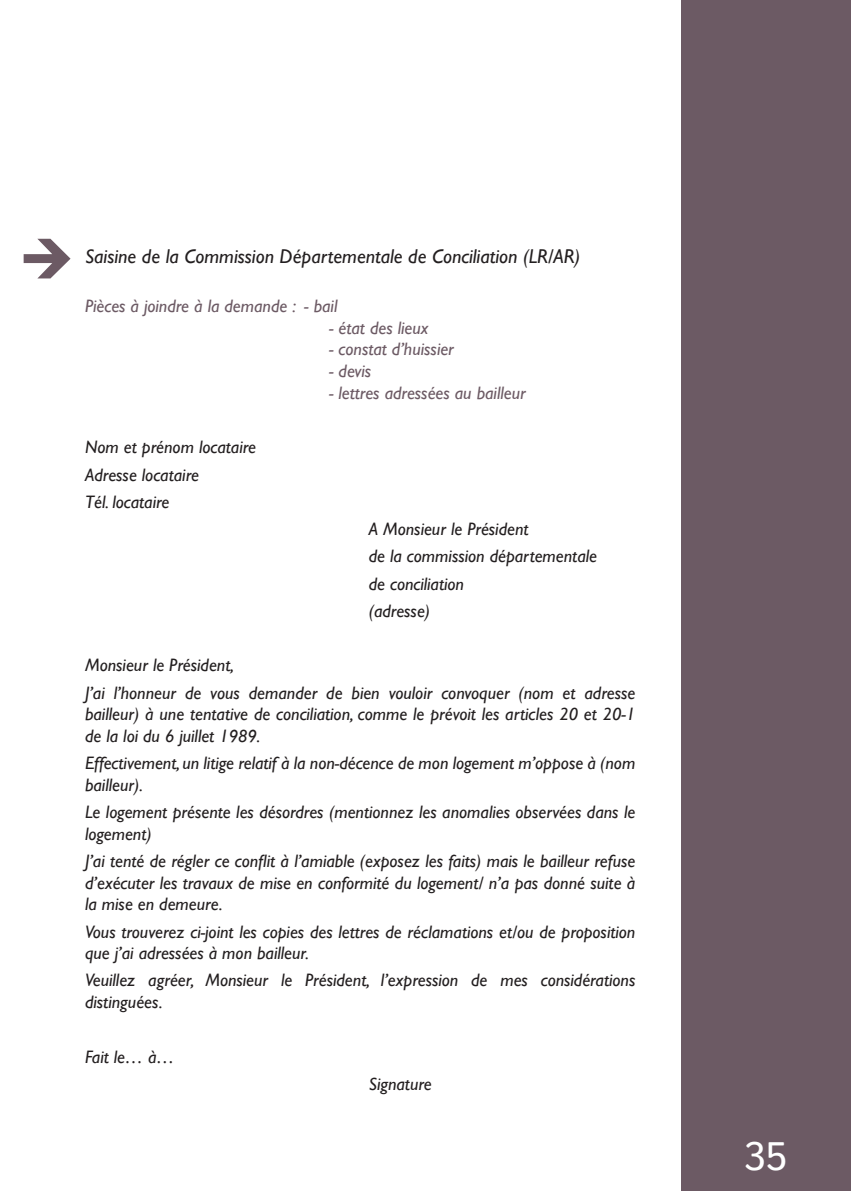
<style>
.page{position:relative;width:851px;height:1191px;background:#fff}
.page>*{position:absolute;margin:0;border:0;box-sizing:border-box;transform-origin:0 0}
.t1{font:40px "Istok";color:#fff}
.t2{font:italic 20px "Gill Sans";color:#231f20}
.t3{font:italic 18px/21.6px "Gill Sans";color:#231f20}
.t4{font:italic 18px "Gill Sans";color:#6c5a64}
</style>
<div class="page">
<div style="left:680px;top:0;width:170px;height:1191px;background:#6c5a64"></div>
<svg style="left:24px;top:239px;width:46px;height:39px"></svg>
<p class="t2" style="left:85px;top:245px;width:496px">Saisine de la Commission Départementale de Conciliation (LR/AR)</p>
<p class="t4" style="left:85px;top:296px;width:254px">Pièces à joindre à la demande : - bail</p>
<p class="t4" style="left:329px;top:317px;width:101px">- état des lieux</p>
<p class="t4" style="left:329px;top:339px;width:126px">- constat d’huissier</p>
<p class="t4" style="left:329px;top:361px;width:44px">- devis</p>
<p class="t4" style="left:329px;top:382px;width:198px">- lettres adressées au bailleur</p>
<p class="t3" style="left:85px;top:433px;width:172px;line-height:27.2px">Nom et prénom locataire<br>Adresse locataire<br>Tél. locataire</p>
<p class="t3" style="left:369px;top:515px;width:230px;line-height:27.2px">A Monsieur le Président<br>de la commission départementale de conciliation<br>(adresse)</p>
<p class="t3" style="left:85px;top:652px;width:551px;line-height:27.2px">Monsieur le Président,<br>J’ai l’honneur de vous demander de bien vouloir convoquer (nom et adresse</p>
<p class="t3" style="left:85px;top:703px;width:551px">bailleur) à une tentative de conciliation, comme le prévoit les articles 20 et 20-1 de la loi du 6 juillet 1989.</p>
<p class="t3" style="left:85px;top:752px;width:551px">Effectivement, un litige relatif à la non-décence de mon logement m’oppose à (nom bailleur).</p>
<p class="t3" style="left:85px;top:801px;width:551px">Le logement présente les désordres (mentionnez les anomalies observées dans le logement)</p>
<p class="t3" style="left:85px;top:850px;width:551px;text-align:justify">J’ai tenté de régler ce conflit à l’amiable (exposez les faits) mais le bailleur refuse d’exécuter les travaux de mise en conformité du logement/ n’a pas donné suite à la mise en demeure.</p>
<p class="t3" style="left:85px;top:920px;width:551px">Vous trouverez ci-joint les copies des lettres de réclamations et/ou de proposition que j’ai adressées à mon bailleur.</p>
<p class="t3" style="left:85px;top:969px;width:551px">Veuillez agréer, Monsieur le Président, l’expression de mes considérations distinguées.</p>
<p class="t3" style="left:85px;top:1045px;width:91px">Fait le… à…</p>
<p class="t3" style="left:369px;top:1073px;width:65px">Signature</p>
<h1 class="t1" style="left:744px;top:1130px;width:45px">35</h1>
</div>
